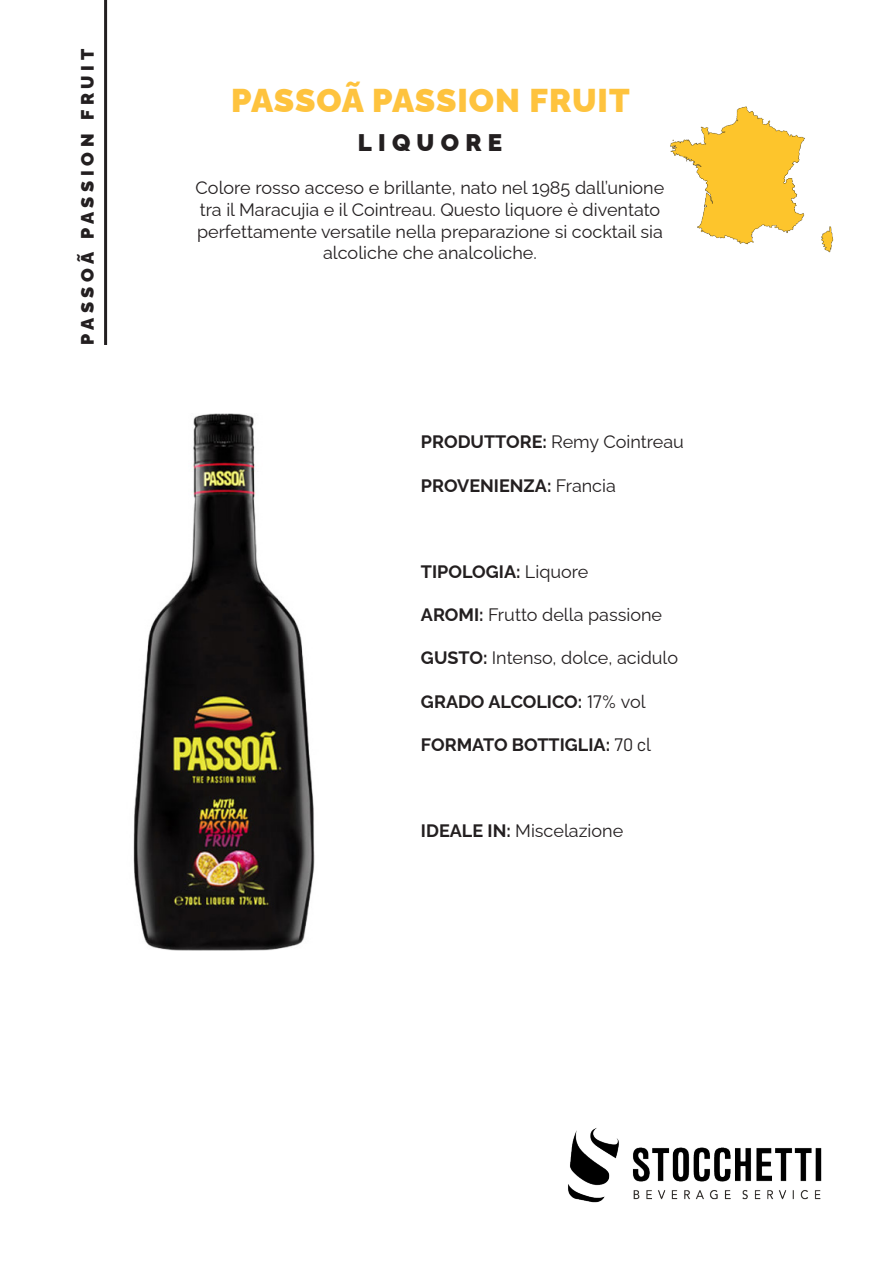
<style>
.page{position:relative;width:893px;height:1263px;background:#fff}
.page>*{position:absolute;margin:0;border:0;box-sizing:border-box;transform-origin:0 0}
.t1{font:900 33px "Raleway";letter-spacing:.03em;color:#fec33e}
.t2{font:900 24px "Raleway";letter-spacing:.26em;color:#231f20}
.t3{font:18px/21.6px "Raleway";color:#231f20;text-align:center}
.t4{font:700 18px "Raleway";color:#231f20}
.t5{font:900 18px "Raleway";letter-spacing:.26em;color:#231f20}
.s1{font-weight:700}
.s2{font-weight:400}
.s3{font-family:"Barlow";font-weight:400}
</style>
<div class="page">
<img style="left:568px;top:1128px;width:254px;height:75px">
<img style="left:133px;top:414px;width:182px;height:536px">
<img style="left:670px;top:106px;width:164px;height:147px">
<hr style="left:104px;top:0;width:3px;height:345px;background:#231f20">
<p class="t5" style="left:73px;top:345px;width:297px;rotate:-90deg">PASSOÃ PASSION FRUIT</p>
<p class="t1" style="left:231px;top:74px;width:400px">PASSOÃ PASSION FRUIT</p>
<p class="t2" style="left:358px;top:124px;width:146px">LIQUORE</p>
<p class="t3" style="left:196px;top:175px;width:470px">Colore rosso acceso e brillante, nato nel 1985 dall’unione tra il Maracujia e il Cointreau. Questo liquore è diventato perfettamente versatile nella preparazione si cocktail sia alcoliche che analcoliche.</p>
<p class="t3" style="left:421px;top:429px;width:265px"><span class="s1">PRODUTTORE:</span> Remy Cointreau</p>
<p class="t4" style="left:421px;top:471px;width:196px">PROVENIENZA: <span class="s2">Francia</span></p>
<p class="t4" style="left:421px;top:557px;width:169px">TIPOLOGIA: <span class="s2">Liquore</span></p>
<p class="t3" style="left:421px;top:602px;width:243px"><span class="s1">AROMI:</span> Frutto della passione</p>
<p class="t3" style="left:421px;top:645px;width:259px"><span class="s1">GUSTO:</span> Intenso, dolce, acidulo</p>
<p class="t4" style="left:421px;top:687px;width:226px">GRADO ALCOLICO: <span class="s3">17%</span> <span class="s2">vol</span></p>
<p class="t4" style="left:421px;top:730px;width:232px">FORMATO BOTTIGLIA: <span class="s3">70 c</span><span class="s2">l</span></p>
<p class="t3" style="left:421px;top:818px;width:204px"><span class="s1">IDEALE IN:</span> Miscelazione</p>
</div>
